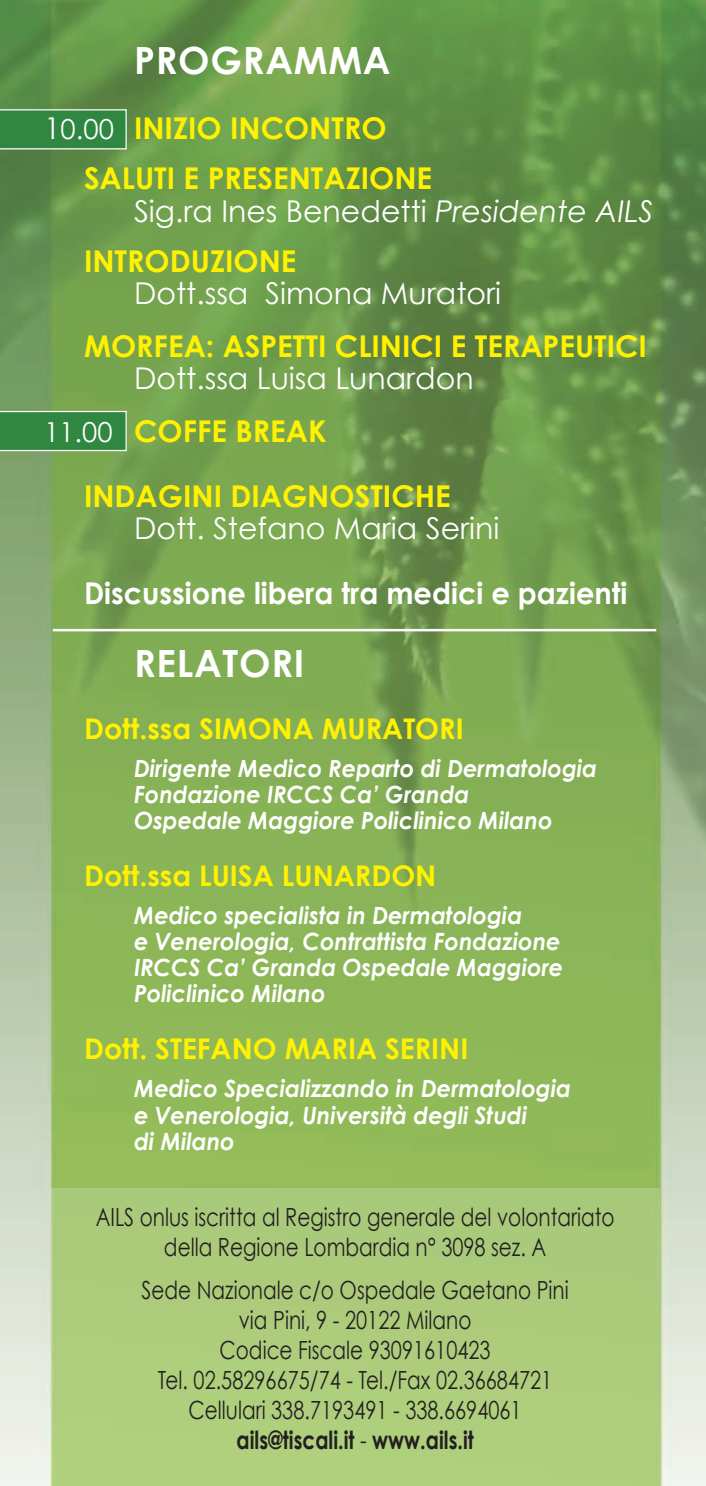
<style>
.page{position:relative;width:706px;height:1486px;background:#fff}
.page>*{position:absolute;margin:0;border:0;box-sizing:border-box;transform-origin:0 0}
.t1{font:700 37.5px "Century Gothic";letter-spacing:.02em;color:#fff}
.t2{font:700 30px "Century Gothic";color:#fff101}
.t3{font:30px "Century Gothic";color:#fff}
.t4{font:700 30px "Century Gothic";color:#fff;scale:.96 1}
.t5{font:700 28.5px "Century Gothic";color:#fff101}
.t6{font:25px "Century Gothic";color:#231f20;scale:.8 1}
.t7{font:700 25px "Century Gothic";color:#231f20;scale:.8 1}
.t8{font:italic 700 23.75px "Century Gothic";color:#fff;scale:.95 1}
.s1{font-weight:400;color:#fff}
.s2{font-weight:400;font-size:27.5px;color:#fff}
.s3{font-style:italic}
.s4{font-weight:400}
</style>
<div class="page">
<img style="left:0;top:0;width:706px;height:1485px">
<svg style="left:0;top:411px;width:127px;height:40px;background:#3c8e4d"></svg>
<svg style="left:0;top:109px;width:127px;height:40px;background:#3b8e4c"></svg>
<hr style="left:53px;top:629px;width:603px;height:2px;background:#fff">
<div style="left:52px;top:1187px;width:608px;height:298px;background:#adcd7c"></div>
<p class="t1" style="left:134px;top:37px;width:258px">PROGRAMMA</p>
<p class="t2" style="left:44px;top:109px;width:344px"><span class="s1">1</span><span class="s2">0.00</span> INIZIO INCONTRO</p>
<p class="t2" style="left:84px;top:159px;width:350px">SALUTI E PRESENTAZIONE</p>
<p class="t3" style="left:134px;top:192px;width:521px">Sig.ra Ines Benedetti <span class="s3">Presidente AILS</span></p>
<p class="t2" style="left:84px;top:242px;width:214px">INTRODUZIONE</p>
<p class="t3" style="left:134px;top:275px;width:369px">Dott.ssa Simona Muratori</p>
<p class="t2" style="left:84px;top:327px;width:564px">MORFEA: ASPETTI CLINICI E TERAPEUTICI</p>
<p class="t3" style="left:134px;top:360px;width:341px">Dott.ssa Luisa Lunardon</p>
<p class="t2" style="left:44px;top:412px;width:284px"><span class="s2">11.00</span> COFFE BREAK</p>
<p class="t2" style="left:84px;top:477px;width:368px">INDAGINI DIAGNOSTICHE</p>
<p class="t3" style="left:134px;top:510px;width:367px">Dott. Stefano Maria Serini</p>
<p class="t4" style="left:84px;top:574px;width:567px">Discussione libera tra medici e pazienti</p>
<p class="t1" style="left:134px;top:639px;width:172px">RELATORI</p>
<p class="t5" style="left:84px;top:710px;width:381px">Dott.ssa SIMONA MURATORI</p>
<p class="t8" style="left:134px;top:752px;width:489px">Dirigente Medico Reparto di Dermatologia</p>
<p class="t8" style="left:134px;top:778px;width:354px">Fondazione IRCCS Ca’ Granda</p>
<p class="t8" style="left:134px;top:805px;width:442px">Ospedale Maggiore Policlinico Milano</p>
<p class="t5" style="left:84px;top:857px;width:354px">Dott.ssa LUISA LUNARDON</p>
<p class="t8" style="left:134px;top:900px;width:410px">Medico specialista in Dermatologia</p>
<p class="t8" style="left:134px;top:926px;width:450px">e Venerologia, Contrattista Fondazione</p>
<p class="t8" style="left:134px;top:952px;width:453px">IRCCS Ca’ Granda Ospedale Maggiore</p>
<p class="t8" style="left:134px;top:978px;width:203px">Policlinico Milano</p>
<p class="t5" style="left:84px;top:1031px;width:386px">Dott. STEFANO MARIA SERINI</p>
<p class="t8" style="left:134px;top:1073px;width:461px">Medico Specializzando in Dermatologia</p>
<p class="t8" style="left:134px;top:1099px;width:415px">e Venerologia, Università degli Studi</p>
<p class="t8" style="left:134px;top:1125px;width:107px">di Milano</p>
<p class="t6" style="left:96px;top:1201px;width:650px">AILS onlus iscritta al Registro generale del volontariato</p>
<p class="t6" style="left:164px;top:1231px;width:479px">della Regione Lombardia n° 3098 sez. A</p>
<p class="t6" style="left:142px;top:1274px;width:535px">Sede Nazionale c/o Ospedale Gaetano Pini</p>
<p class="t6" style="left:239px;top:1304px;width:292px">via Pini, 9 - 20122 Milano</p>
<p class="t6" style="left:220px;top:1334px;width:340px">Codice Fiscale 93091610423</p>
<p class="t6" style="left:158px;top:1364px;width:494px">Tel. 02.58296675/74 - Tel./Fax 02.36684721</p>
<p class="t6" style="left:188px;top:1394px;width:418px">Cellulari 338.7193491 - 338.6694061</p>
<p class="t7" style="left:236px;top:1423px;width:298px">ails@tiscali.it <span class="s4">-</span> www.ails.it</p>
</div>
